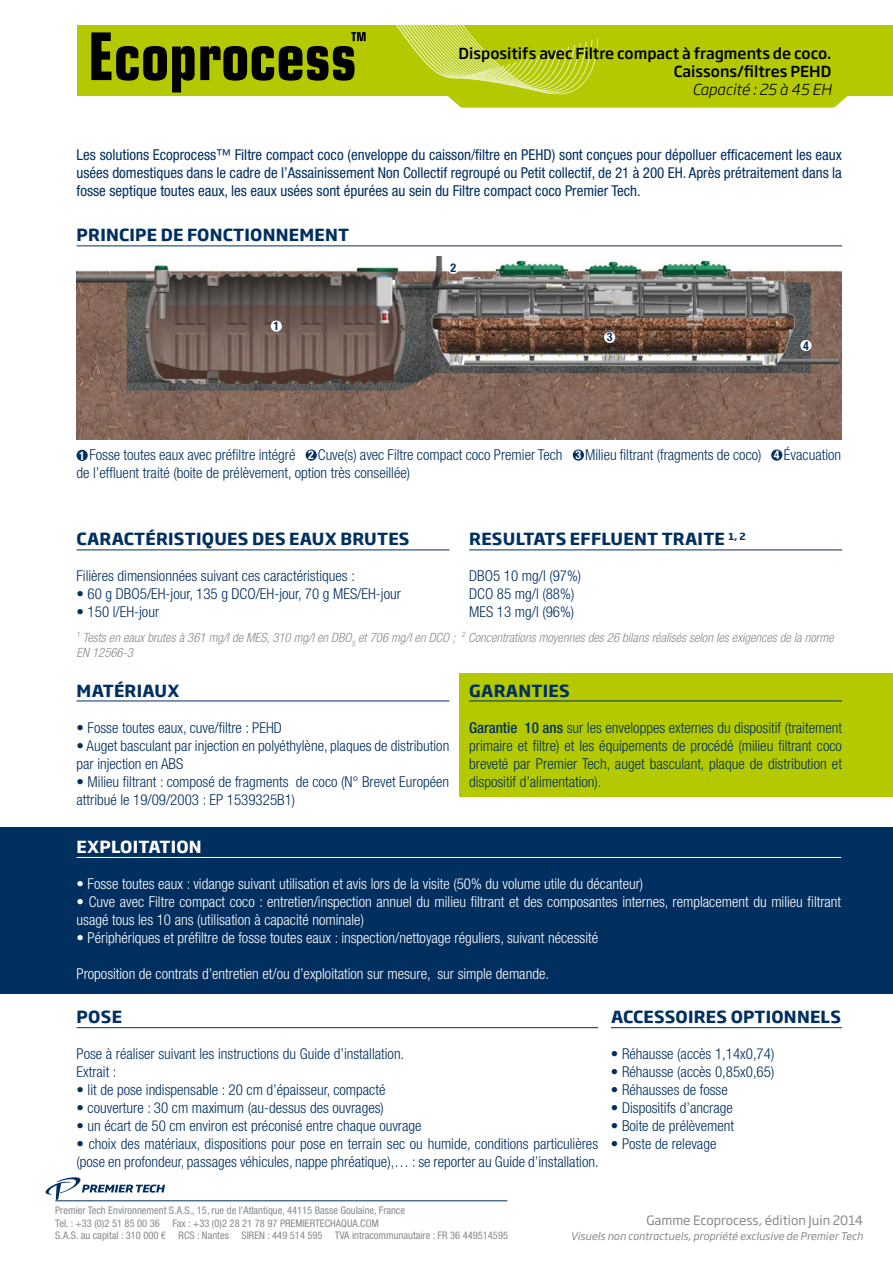
<style>
.page{position:relative;width:893px;height:1263px;background:#fff}
.page>*{position:absolute;margin:0;border:0;box-sizing:border-box;transform-origin:0 0}
.t1{font:700 16.5px "Soho Gothic Pro";letter-spacing:.015em;color:#002f60}
.t2{font:700 16.5px "Soho Gothic Pro";letter-spacing:.015em;color:#fff}
.t3{font:300 condensed 15px/18px "Helvetica Neue LT Std";color:#002f60}
.t4{font:300 condensed 15px/18px "Helvetica Neue LT Std";color:#fff}
.t5{font:condensed 15px/18px "Helvetica Neue LT Std";color:#002f60;text-align:justify}
.t6{font:500 15px/18px "Soho Gothic Pro";color:#000;text-align:right}
.t7{font:italic 300 15px "Soho Gothic Pro";color:#000}
.t8{font:italic 300 condensed 12.75px/15.3px "Helvetica Neue LT Std";color:#878a8b}
.t9{font:12.75px "Soho Gothic Pro";color:#878a8b}
.t10{font:700 condensed 12px "Helvetica Neue LT Std";color:#fff}
.t11{font:700 condensed 12px "Helvetica Neue LT Std";color:#002f60}
.t12{font:condensed 10.5px/12.6px "Helvetica Neue LT Std";color:#878a8b}
.t13{font:italic 10.5px "Soho Gothic Pro";color:#878a8b}
.t14{font:700 9.6px "Soho Gothic Pro";color:#002f60}
.s1{font-weight:500}
</style>
<div class="page">
<svg style="left:46px;top:1177px;width:119px;height:23px"></svg>
<div style="left:77px;top:25px;width:816px;height:71px;background:#b4c900"></div>
<svg style="left:91px;top:25px;width:757px;height:83px"></svg>
<hr style="left:55px;top:1200px;width:452px;height:1px;background:#002f60">
<div style="left:459px;top:673px;width:434px;height:124px;background:#b4c900"></div>
<div style="left:0;top:828px;width:893px;height:166px;background:#002f60"></div>
<hr style="left:77px;top:246px;width:765px;height:1px;background:#002f60">
<img style="left:77px;top:257px;width:764px;height:182px">
<hr style="left:77px;top:550px;width:372px;height:1px;background:#002f60">
<hr style="left:77px;top:701px;width:372px;height:1px;background:#002f60">
<hr style="left:77px;top:857px;width:764px;height:1px;background:#fff">
<hr style="left:469px;top:550px;width:373px;height:1px;background:#002f60">
<hr style="left:469px;top:701px;width:373px;height:1px;background:#002f60">
<div style="left:77px;top:450px;width:11px;height:11px;background:#002f60;border-radius:50%"></div>
<div style="left:306px;top:449px;width:11px;height:12px;background:#002f60;border-radius:50%"></div>
<div style="left:573px;top:449px;width:11px;height:12px;background:#002f60;border-radius:50%"></div>
<div style="left:771px;top:449px;width:11px;height:12px;background:#002f60;border-radius:50%"></div>
<svg style="left:271px;top:320px;width:11px;height:12px"></svg>
<div style="left:273px;top:322px;width:6px;height:8px;background:#fff"></div>
<div style="left:448px;top:263px;width:11px;height:11px;background:#fff;border-radius:50%"></div>
<div style="left:604px;top:332px;width:11px;height:11px;background:#fff;border-radius:50%"></div>
<svg style="left:800px;top:340px;width:12px;height:11px"></svg>
<div style="left:803px;top:341px;width:6px;height:9px;background:#fff"></div>
<hr style="left:611px;top:1027px;width:231px;height:1px;background:#002f60">
<hr style="left:77px;top:1027px;width:521px;height:1px;background:#002f60">
<p class="t6" style="left:459px;top:43px;width:374px">Dispositifs avec Filtre compact à fragments de coco.<br>Caissons/filtres PEHD</p>
<p class="t7" style="left:692px;top:77px;width:140px">Capacité : 25 à 45 EH</p>
<p class="t5" style="left:77px;top:145px;width:767px">Les solutions Ecoprocess™ Filtre compact coco (enveloppe du caisson/filtre en PEHD) sont conçues pour dépolluer efficacement les eaux usées domestiques dans le cadre de l’Assainissement Non Collectif regroupé ou Petit collectif, de 21 à 200 EH. Après prétraitement dans la fosse septique toutes eaux, les eaux usées sont épurées au sein du Filtre compact coco Premier Tech.</p>
<p class="t1" style="left:77px;top:222px;width:274px">PRINCIPE DE FONCTIONNEMENT</p>
<p class="t11" style="left:273px;top:319px;width:7px">1</p>
<p class="t11" style="left:450px;top:261px;width:7px">2</p>
<p class="t11" style="left:607px;top:330px;width:7px">3</p>
<p class="t11" style="left:803px;top:338px;width:7px">4</p>
<p class="t3" style="left:89px;top:446px;width:208px">Fosse toutes eaux avec préfiltre intégré</p>
<p class="t3" style="left:318px;top:446px;width:246px">Cuve(s) avec Filtre compact coco Premier Tech</p>
<p class="t3" style="left:585px;top:446px;width:178px">Milieu filtrant (fragments de coco)</p>
<p class="t3" style="left:784px;top:446px;width:59px">Évacuation</p>
<p class="t3" style="left:77px;top:464px;width:335px">de l’effluent traité (boite de prélèvement, option très conseillée)</p>
<p class="t10" style="left:79px;top:448px;width:7px">1</p>
<p class="t10" style="left:308px;top:448px;width:7px">2</p>
<p class="t10" style="left:575px;top:448px;width:7px">3</p>
<p class="t10" style="left:774px;top:448px;width:7px">4</p>
<p class="t1" style="left:77px;top:526px;width:334px">CARACTÉRISTIQUES DES EAUX BRUTES</p>
<p class="t3" style="left:77px;top:567px;width:280px">Filières dimensionnées suivant ces caractéristiques :</p>
<p class="t3" style="left:77px;top:585px;width:326px">• 60 g DBO5/EH-jour, 135 g DCO/EH-jour, 70 g MES/EH-jour</p>
<p class="t3" style="left:77px;top:603px;width:84px">• 150 l/EH-jour</p>
<p class="t1" style="left:469px;top:526px;width:112px">RESULTATS EFFL</p>
<p class="t1" style="left:611px;top:526px;width:25px">UENT</p>
<p class="t1" style="left:662px;top:526px;width:46px">TRAITE</p>
<p class="t14" style="left:728px;top:529px;width:19px">1, 2</p>
<p class="t3" style="left:469px;top:567px;width:114px">DBO5 10 mg/l (97%)<br>DCO 85 mg/l (88%)<br>MES 13 mg/l (96%)</p>
<p class="t8" style="left:77px;top:630px;width:759px"><sup>1</sup> Tests en eaux brutes à 361 mg/l de MES, 310 mg/l en DBO<sub>5</sub> et 706 mg/l en DCO ; <sup>2</sup> Concentrations moyennes des 26 bilans réalisés selon les exigences de la norme<br>EN 12566-3</p>
<p class="t1" style="left:77px;top:677px;width:79px">MATÉRIAUX</p>
<p class="t3" style="left:77px;top:718px;width:207px">• Fosse toutes eaux, cuve/filtre : PEHD</p>
<p class="t3" style="left:77px;top:736px;width:374px">• Auget basculant par injection en polyéthylène, plaques de distribution par injection en ABS</p>
<p class="t3" style="left:77px;top:772px;width:374px">• Milieu filtrant : composé de fragments de coco (N° Brevet Européen attribué le 19/09/2003 : EP 1539325B1)</p>
<p class="t2" style="left:77px;top:834px;width:12px">EXP</p>
<p class="t2" style="left:111px;top:834px;width:92px">LOITATION</p>
<p class="t4" style="left:77px;top:874px;width:568px">• Fosse toutes eaux : vidange suivant utilisation et avis lors de la visite (50% du volume utile du décanteur)</p>
<p class="t4" style="left:77px;top:892px;width:766px">• Cuve avec Filtre compact coco : entretien/inspection annuel du milieu filtrant et des composantes internes, remplacement du milieu filtrant usagé tous les 10 ans (utilisation à capacité nominale)</p>
<p class="t4" style="left:77px;top:928px;width:523px">• Périphériques et préfiltre de fosse toutes eaux : inspection/nettoyage réguliers, suivant nécessité</p>
<p class="t4" style="left:77px;top:964px;width:474px">Proposition de contrats d’entretien et/ou d’exploitation sur mesure, sur simple demande.</p>
<p class="t1" style="left:469px;top:677px;width:100px">GARANTIES</p>
<p class="t3" style="left:469px;top:718px;width:374px;text-align:justify"><span class="s1">Garantie 10 ans</span> sur les enveloppes externes du dispositif (traitement primaire et filtre) et les équipements de procédé (milieu filtrant coco breveté par Premier Tech, auget basculant, plaque de distribution et dispositif d’alimentation).</p>
<p class="t1" style="left:77px;top:1004px;width:47px">POSE</p>
<p class="t3" style="left:77px;top:1045px;width:329px">Pose à réaliser suivant les instructions du Guide d’installation.<br>Extrait :</p>
<p class="t3" style="left:77px;top:1081px;width:310px">• lit de pose indispensable : 20 cm d’épaisseur, compacté</p>
<p class="t3" style="left:77px;top:1099px;width:309px">• couverture : 30 cm maximum (au-dessus des ouvrages)</p>
<p class="t3" style="left:77px;top:1117px;width:347px">• un écart de 50 cm environ est préconisé entre chaque ouvrage</p>
<p class="t3" style="left:77px;top:1135px;width:524px">• choix des matériaux, dispositions pour pose en terrain sec ou humide, conditions particulières (pose en profondeur, passages véhicules, nappe phréatique),… : se reporter au Guide d’installation.</p>
<p class="t1" style="left:611px;top:1004px;width:230px">ACCESSOIRES OPTIONNELS</p>
<p class="t3" style="left:611px;top:1045px;width:165px">• Réhausse (accès 1,14x0,74)</p>
<p class="t3" style="left:611px;top:1063px;width:165px">• Réhausse (accès 0,85x0,65)</p>
<p class="t3" style="left:611px;top:1081px;width:118px">• Réhausses de fosse</p>
<p class="t3" style="left:611px;top:1099px;width:123px">• Dispositifs d’ancrage</p>
<p class="t3" style="left:611px;top:1117px;width:125px">• Boite de prélèvement</p>
<p class="t3" style="left:611px;top:1135px;width:107px">• Poste de relevage</p>
<p class="t12" style="left:55px;top:1204px;width:454px">Premier Tech Environnement S.A.S., 15, rue de l’Atlantique, 44115 Basse Goulaine, France<br>Tel. : +33 (0)2 51 85 00 36 Fax : +33 (0)2 28 21 78 97 PREMIERTECHAQUA.COM<br>S.A.S. au capital : 310 000 € RCS : Nantes SIREN : 449 514 595 TVA intracommunautaire : FR 36 449514595</p>
<p class="t9" style="left:646px;top:1210px;width:218px">Gamme Ecoprocess, édition Juin 2014</p>
<p class="t13" style="left:570px;top:1228px;width:294px">Visuels non contractuels, propriété exclusive de Premier Tech</p>
</div>
